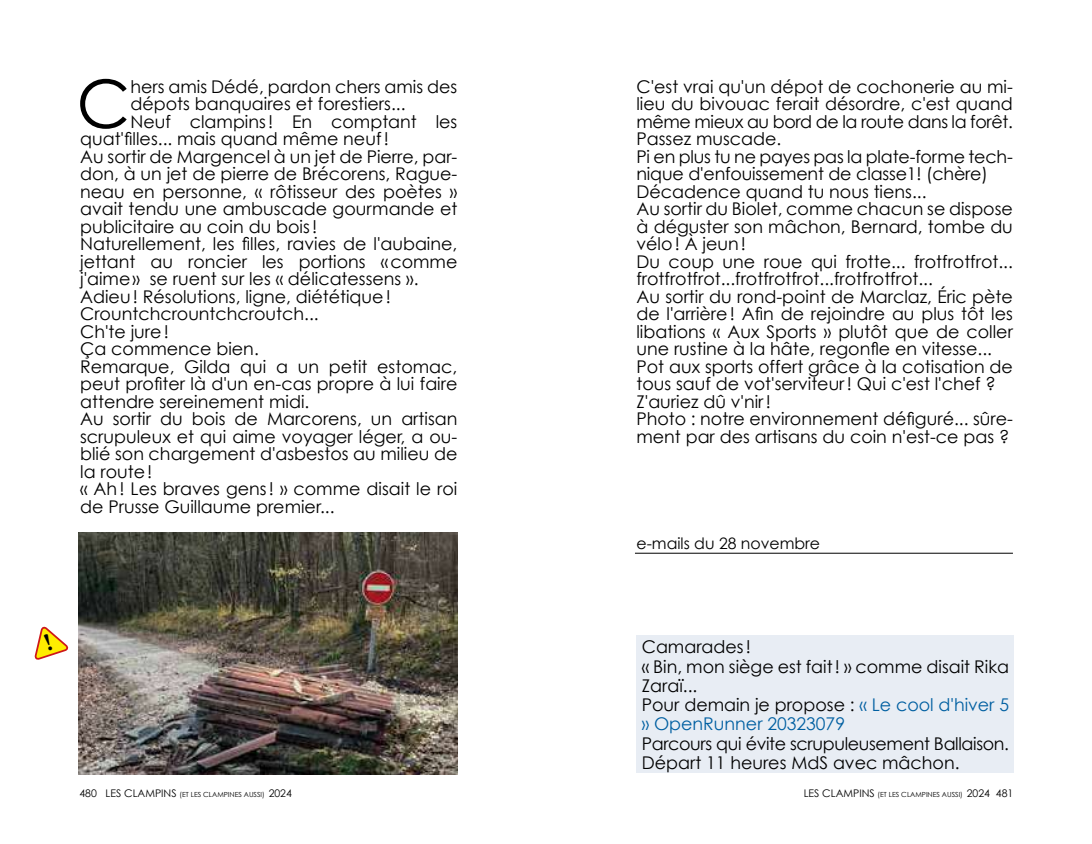
<style>
.page{position:relative;width:1092px;height:844px;background:#fff}
.page>*{position:absolute;margin:0;border:0;box-sizing:border-box;transform-origin:0 0}
.t1{font:66.15px "Century Gothic";color:#000}
.t2{font:17.5px/17.5px "Century Gothic";color:#000}
.t3{font:17.5px/19.2px "Century Gothic";letter-spacing:-.02em;color:#000}
.t4{font:15.75px "Century Gothic";color:#000}
.t5{font:7px "Century Gothic";color:#000}
.s1{color:#005fa1}
.s2{font-size:10.5px}
</style>
<div class="page">
<img style="left:79px;top:532px;width:378px;height:242px">
<div style="left:636px;top:635px;width:377px;height:138px;background:#e8edf4"></div>
<hr style="left:635px;top:552px;width:377px;height:1px;background:#000">
<svg style="left:34px;top:626px;width:35px;height:34px"></svg>
<h1 class="t1" style="left:77px;top:63px;width:55px">C</h1>
<p class="t2" style="left:130px;top:77px;width:328px">hers amis Dédé, pardon chers amis des</p>
<p class="t2" style="left:130px;top:95px;width:277px">dépots banquaires et forestiers...</p>
<p class="t2" style="left:130px;top:112px;width:328px">Neuf clampins! En comptant les</p>
<p class="t2" style="left:80px;top:130px;width:310px">quat'filles... mais quand même neuf!</p>
<p class="t2" style="left:80px;top:147px;width:379px">Au sortir de Margencel à un jet de Pierre, par-</p>
<p class="t2" style="left:80px;top:165px;width:379px">don, à un jet de pierre de Brécorens, Rague-</p>
<p class="t2" style="left:80px;top:182px;width:379px">neau en personne, « rôtisseur des poètes »</p>
<p class="t2" style="left:80px;top:200px;width:379px">avait tendu une ambuscade gourmande et</p>
<p class="t2" style="left:80px;top:217px;width:238px">publicitaire au coin du bois!</p>
<p class="t2" style="left:80px;top:235px;width:379px">Naturellement, les filles, ravies de l'aubaine,</p>
<p class="t2" style="left:80px;top:252px;width:379px">jettant au roncier les portions «comme</p>
<p class="t2" style="left:80px;top:270px;width:340px">j'aime» se ruent sur les « délicatessens ».</p>
<p class="t2" style="left:80px;top:287px;width:312px">Adieu! Résolutions, ligne, diététique!</p>
<p class="t2" style="left:80px;top:305px;width:240px">Crountchcrountchcroutch...</p>
<p class="t2" style="left:80px;top:322px;width:90px">Ch'te jure!</p>
<p class="t2" style="left:80px;top:340px;width:180px">Ça commence bien.</p>
<p class="t2" style="left:80px;top:357px;width:378px">Remarque, Gilda qui a un petit estomac,</p>
<p class="t2" style="left:80px;top:375px;width:379px">peut profiter là d'un en-cas propre à lui faire</p>
<p class="t2" style="left:80px;top:392px;width:231px">attendre sereinement midi.</p>
<p class="t2" style="left:80px;top:410px;width:379px">Au sortir du bois de Marcorens, un artisan</p>
<p class="t2" style="left:80px;top:427px;width:379px">scrupuleux et qui aime voyager léger, a ou-</p>
<p class="t2" style="left:80px;top:445px;width:379px">blié son chargement d'asbestos au milieu de</p>
<p class="t2" style="left:80px;top:462px;width:74px">la route!</p>
<p class="t2" style="left:80px;top:480px;width:379px">« Ah! Les braves gens! » comme disait le roi</p>
<p class="t2" style="left:80px;top:497px;width:256px">de Prusse Guillaume premier...</p>
<p class="t2" style="left:636px;top:77px;width:378px">C'est vrai qu'un dépot de cochonerie au mi&shy;lieu du bivouac ferait désordre, c'est quand même mieux au bord de la route dans la forêt.<br>Passez muscade.<br>Pi en plus tu ne payes pas la plate-forme tech&shy;nique d'enfouissement de classe1! (chère)<br>Décadence quand tu nous tiens...<br>Au sortir du Biolet, comme chacun se dispose à déguster son mâchon, Bernard, tombe du vélo! À jeun!<br>Du coup une roue qui frotte... frotfrotfrot... frotfrotfrot...frotfrotfrot...frotfrotfrot...<br>Au sortir du rond-point de Marclaz, Éric pète de l'arrière! Afin de rejoindre au plus tôt les libations « Aux Sports » plutôt que de coller une rustine à la hâte, regonfle en vitesse...<br>Pot aux sports offert grâce à la cotisation de tous sauf de vot'serviteur! Qui c'est l'chef ?<br>Z'auriez dû v'nir!<br>Photo : notre environnement défiguré... sûre&shy;ment par des artisans du coin n'est-ce pas ?</p>
<p class="t4" style="left:636px;top:533px;width:185px">e-mails du 28 novembre</p>
<p class="t2" style="left:641px;top:637px;width:369px;line-height:19.2px">Camarades!<br>« Bin, mon siège est fait! » comme disait Rika<br>Zaraï...<br>Pour demain je propose : <span class="s1">« Le cool d'hiver 5 » OpenRunner 20323079</span></p>
<p class="t3" style="left:641px;top:733px;width:369px">Parcours qui évite scrupuleusement Ballaison.<br>Départ 11 heures MdS avec mâchon.</p>
<p class="t5" style="left:79px;top:790px;width:214px"><span class="s2">480 LES CLAMPINS</span> (ET LES CLAMPINES AUSSI) <span class="s2">2024</span></p>
<p class="t5" style="left:803px;top:790px;width:211px"><span class="s2">LES CLAMPINS</span> (ET LES CLAMPINES AUSSI) <span class="s2">2024 481</span></p>
</div>
